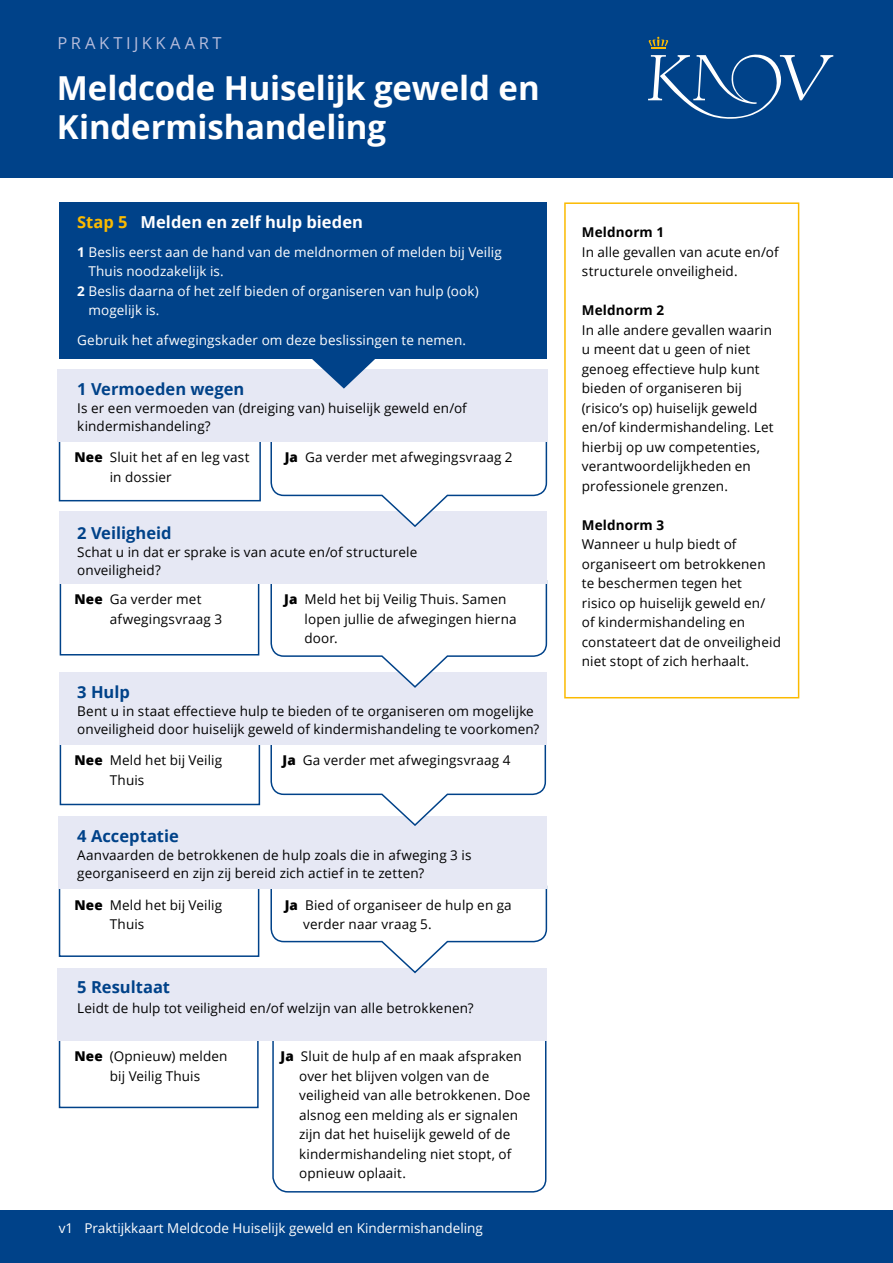
<style>
.page{position:relative;width:893px;height:1263px;background:#fff}
.page>*{position:absolute;margin:0;border:0;box-sizing:border-box;transform-origin:0 0}
.t1{font:700 33px/39px "Open Sans";letter-spacing:-.005em;color:#fff}
.t2{font:700 16.5px "Open Sans";color:#004289}
.t3{font:700 16.5px "Open Sans";color:#fff}
.t4{font:16.5px "Open Sans";letter-spacing:.215em;color:#b6bcdb}
.t5{font:13.5px/19.5px "Open Sans";letter-spacing:.01em;color:#000}
.t6{font:13.5px "Open Sans";letter-spacing:.01em;color:#fff}
.t7{font:700 13.5px "Open Sans";letter-spacing:.01em;color:#000}
.s1{color:#fbba00}
.s2{font-weight:700}
.s3{font-weight:800}
</style>
<div class="page">
<div style="left:59px;top:1038px;width:200px;height:70px;border:2px solid #004289"></div>
<div style="left:0;top:1211px;width:893px;height:52px;background:#004289"></div>
<div style="left:59px;top:887px;width:200px;height:70px;border:2px solid #004289"></div>
<div style="left:60px;top:742px;width:200px;height:63px;border:2px solid #004289"></div>
<div style="left:59px;top:438px;width:202px;height:63px;border:2px solid #004289"></div>
<div style="left:60px;top:580px;width:199px;height:75px;border:2px solid #004289"></div>
<svg style="left:272px;top:1040px;width:275px;height:153px"></svg>
<div style="left:57px;top:968px;width:490px;height:72px;background:#e6e8f4"></div>
<svg style="left:270px;top:885px;width:278px;height:89px"></svg>
<div style="left:59px;top:817px;width:488px;height:72px;background:#e6e8f4"></div>
<svg style="left:270px;top:745px;width:277px;height:81px"></svg>
<div style="left:60px;top:672px;width:487px;height:73px;background:#e6e8f4"></div>
<svg style="left:270px;top:580px;width:278px;height:108px"></svg>
<div style="left:60px;top:511px;width:487px;height:73px;background:#e6e8f4"></div>
<svg style="left:270px;top:439px;width:278px;height:88px"></svg>
<div style="left:57px;top:369px;width:490px;height:72px;background:#e6e8f4"></div>
<svg style="left:299px;top:358px;width:89px;height:31px"></svg>
<div style="left:60px;top:246px;width:487px;height:112px;background:#004289"></div>
<div style="left:60px;top:202px;width:487px;height:46px;background:#004289"></div>
<div style="left:564px;top:202px;width:235px;height:496px;border:2px solid #fbba00"></div>
<div style="left:0;top:0;width:893px;height:177px;background:#004289"></div>
<svg style="left:649px;top:37px;width:19px;height:11px"></svg>
<svg style="left:648px;top:54px;width:185px;height:65px"></svg>
<p class="t4" style="left:58px;top:32px;width:166px">PRAKTIJKKAART</p>
<h1 class="t1" style="left:57px;top:68px;width:484px">Meldcode Huiselijk geweld en<br>Kindermishandeling</h1>
<p class="t3" style="left:77px;top:210px;width:287px"><span class="s1">Stap 5</span> Melden en zelf hulp bieden</p>
<p class="t6" style="left:77px;top:242px;width:426px"><span class="s2">1</span> Beslis eerst aan de hand van de meldnormen of melden bij Veilig</p>
<p class="t6" style="left:88px;top:262px;width:137px">Thuis noodzakelijk is.</p>
<p class="t6" style="left:77px;top:281px;width:403px"><span class="s2">2</span> Beslis daarna of het zelf bieden of organiseren van hulp (ook)</p>
<p class="t6" style="left:88px;top:301px;width:73px">mogelijk is.</p>
<p class="t6" style="left:77px;top:331px;width:390px">Gebruik het afwegingskader om deze beslissingen te nemen.</p>
<p class="t2" style="left:77px;top:377px;width:169px">1 Vermoeden wegen</p>
<p class="t5" style="left:77px;top:398px;width:391px;line-height:18px">Is er een vermoeden van (dreiging van) huiselijk geweld en/of kindermishandeling?</p>
<p class="t5" style="left:110px;top:447px;width:141px;text-indent:-35px"><span class="s3">Nee</span> Sluit het af en leg vast in dossier</p>
<p class="t5" style="left:285px;top:447px;width:229px"><span class="s3">Ja</span> Ga verder met afwegingsvraag 2</p>
<p class="t2" style="left:77px;top:521px;width:96px">2 Veiligheid</p>
<p class="t5" style="left:77px;top:542px;width:342px;line-height:18px">Schat u in dat er sprake is van acute en/of structurele onveiligheid?</p>
<p class="t5" style="left:304px;top:589px;width:214px;text-indent:-20px"><span class="s3">Ja</span> Meld het bij Veilig Thuis. Samen lopen jullie de afwegingen hierna door.</p>
<p class="t5" style="left:110px;top:589px;width:114px;text-indent:-35px"><span class="s3">Nee</span> Ga verder met afwegingsvraag 3</p>
<p class="t2" style="left:77px;top:680px;width:54px">3 Hulp</p>
<p class="t5" style="left:77px;top:701px;width:463px;line-height:18px">Bent u in staat effectieve hulp te bieden of te organiseren om mogelijke onveiligheid door huiselijk geweld of kindermishandeling te voorkomen?</p>
<p class="t5" style="left:283px;top:750px;width:229px"><span class="s3">Ja</span> Ga verder met afwegingsvraag 4</p>
<p class="t5" style="left:110px;top:750px;width:114px;text-indent:-35px"><span class="s3">Nee</span> Meld het bij Veilig<br>Thuis</p>
<p class="t2" style="left:77px;top:824px;width:103px">4 Acceptatie</p>
<p class="t5" style="left:77px;top:846px;width:396px;line-height:18px">Aanvaarden de betrokkenen de hulp zoals die in afweging 3 is georganiseerd en zijn zij bereid zich actief in te zetten?</p>
<p class="t5" style="left:303px;top:895px;width:210px;text-indent:-19px"><span class="s3">Ja</span> Bied of organiseer de hulp en ga verder naar vraag 5.</p>
<p class="t5" style="left:110px;top:895px;width:114px;text-indent:-35px"><span class="s3">Nee</span> Meld het bij Veilig<br>Thuis</p>
<p class="t2" style="left:77px;top:976px;width:94px">5 Resultaat</p>
<p class="t5" style="left:77px;top:998px;width:398px">Leidt de hulp tot veiligheid en/of welzijn van alle betrokkenen?</p>
<p class="t5" style="left:74px;top:1046px;width:155px;text-align:center"><span class="s3">Nee</span> (Opnieuw) melden bij Veilig Thuis</p>
<p class="t5" style="left:299px;top:1046px;width:233px;text-indent:-19px"><span class="s3">Ja</span> Sluit de hulp af en maak afspraken over het blijven volgen van de veiligheid van alle betrokkenen. Doe alsnog een melding als er signalen zijn dat het huiselijk geweld of de kindermishandeling niet stopt, of opnieuw oplaait.</p>
<p class="t6" style="left:59px;top:1219px;width:426px">v1 Praktijkkaart Meldcode Huiselijk geweld en Kindermishandeling</p>
<p class="t7" style="left:582px;top:223px;width:84px">Meldnorm 1</p>
<p class="t5" style="left:582px;top:242px;width:198px">In alle gevallen van acute en/of structurele onveiligheid.</p>
<p class="t7" style="left:582px;top:301px;width:84px">Meldnorm 2</p>
<p class="t5" style="left:582px;top:320px;width:193px">In alle andere gevallen waarin u meent dat u geen of niet genoeg effectieve hulp kunt bieden of organiseren bij (risico’s op) huiselijk geweld en/of kindermishandeling. Let hierbij op uw competenties, verantwoordelijkheden en professionele grenzen.</p>
<p class="t7" style="left:582px;top:515px;width:84px">Meldnorm 3</p>
<p class="t5" style="left:582px;top:534px;width:201px">Wanneer u hulp biedt of organiseert om betrokkenen te beschermen tegen het<br>risico op huiselijk geweld en/ of kindermishandeling en constateert dat de onveiligheid niet stopt of zich herhaalt.</p>
</div>
